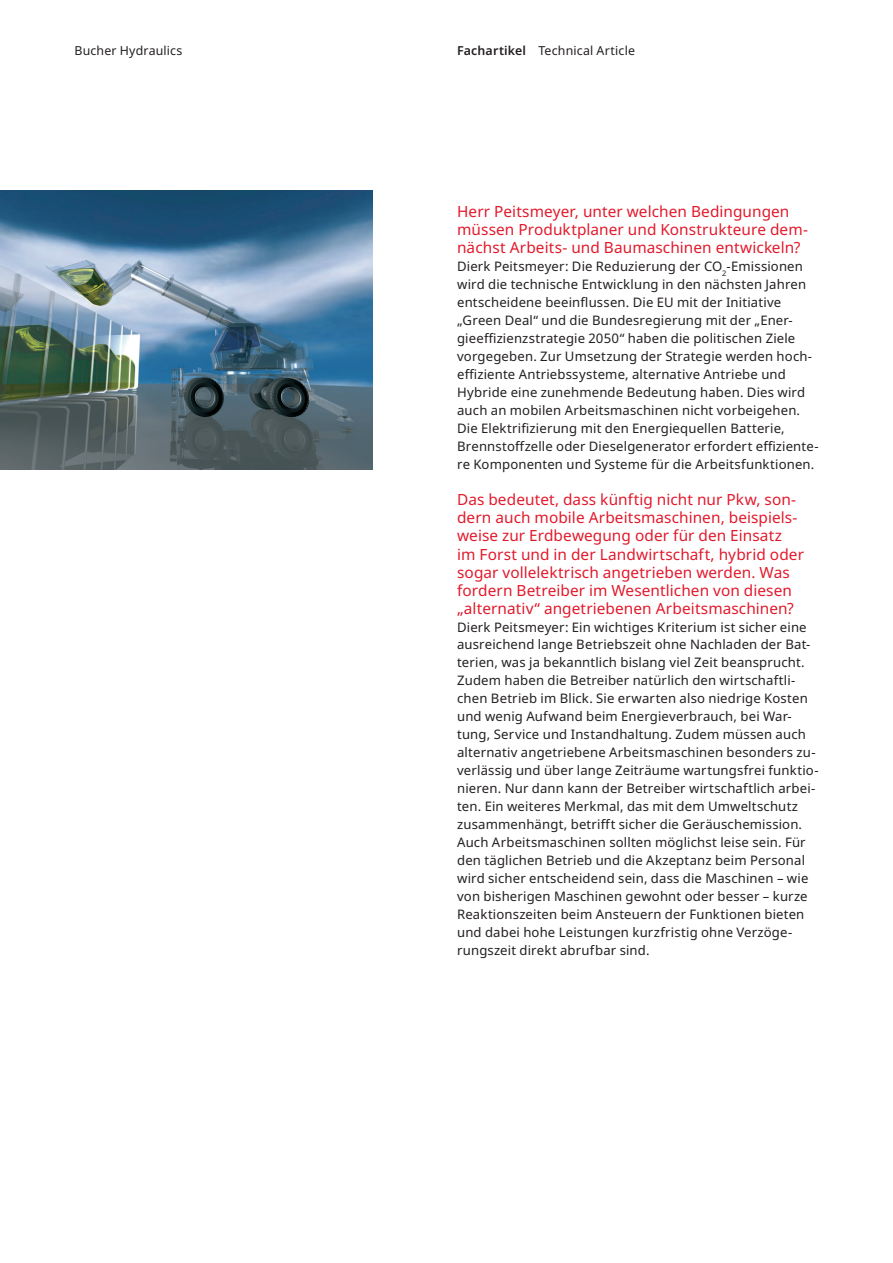
<style>
.page{position:relative;width:893px;height:1263px;background:#fff}
.page>*{position:absolute;margin:0;border:0;box-sizing:border-box;transform-origin:0 0}
.t1{font:15.3px/18px "Noto Sans";letter-spacing:.005em;color:#e2192b}
.t2{font:13.2px/18px "Noto Sans";letter-spacing:.01em;color:#231f20}
.t3{font:12.3px "Noto Sans";letter-spacing:.015em;color:#231f20}
.s1{font-weight:600}
</style>
<div class="page">
<img style="left:0;top:190px;width:372px;height:279px">
<p class="t3" style="left:74px;top:42px;width:110px">Bucher Hydraulics</p>
<p class="t3" style="left:457px;top:42px;width:179px"><span class="s1">Fachartikel</span> Technical Article</p>
<p class="t1" style="left:457px;top:203px;width:352px">Herr Peitsmeyer, unter welchen Bedingungen müssen Produktplaner und Konstrukteure dem&shy;nächst Arbeits- und Baumaschinen entwickeln?</p>
<p class="t2" style="left:457px;top:258px;width:363px">Dierk Peitsmeyer: Die Reduzierung der CO<sub>2</sub>-Emissionen wird die technische Entwicklung in den nächsten Jahren entscheidene beeinflussen. Die EU mit der Initiative „Green Deal“ und die Bundesregierung mit der „Ener&shy;gieeffizienzstrategie 2050“ haben die politischen Ziele vorgegeben. Zur Umsetzung der Strategie werden hoch&shy;effiziente Antriebssysteme, alternative Antriebe und Hybride eine zunehmende Bedeutung haben. Dies wird auch an mobilen Arbeitsmaschinen nicht vorbeigehen.<br>Die Elektrifizierung mit den Energiequellen Batterie, Brennstoffzelle oder Dieselgenerator erfordert effiziente&shy;re Komponenten und Systeme für die Arbeitsfunktionen.</p>
<p class="t1" style="left:457px;top:491px;width:348px">Das bedeutet, dass künftig nicht nur Pkw, son&shy;dern auch mobile Arbeitsmaschinen, beispiels&shy;weise zur Erdbewegung oder für den Einsatz im Forst und in der Landwirtschaft, hybrid oder sogar vollelektrisch angetrieben werden. Was fordern Betreiber im Wesentlichen von diesen „alternativ“ angetriebenen Arbeitsmaschinen?</p>
<p class="t2" style="left:457px;top:618px;width:363px">Dierk Peitsmeyer: Ein wichtiges Kriterium ist sicher eine ausreichend lange Betriebszeit ohne Nachladen der Bat&shy;terien, was ja bekanntlich bislang viel Zeit beansprucht.<br>Zudem haben die Betreiber natürlich den wirtschaftli&shy;chen Betrieb im Blick. Sie erwarten also niedrige Kosten und wenig Aufwand beim Energieverbrauch, bei War&shy;tung, Service und Instandhaltung. Zudem müssen auch alternativ angetriebene Arbeitsmaschinen besonders zu&shy;verlässig und über lange Zeiträume wartungsfrei funktio&shy;nieren. Nur dann kann der Betreiber wirtschaftlich arbei&shy;ten. Ein weiteres Merkmal, das mit dem Umweltschutz zusammenhängt, betrifft sicher die Geräuschemission.<br>Auch Arbeitsmaschinen sollten möglichst leise sein. Für den täglichen Betrieb und die Akzeptanz beim Personal wird sicher entscheidend sein, dass die Maschinen – wie von bisherigen Maschinen gewohnt oder besser – kurze Reaktionszeiten beim Ansteuern der Funktionen bieten und dabei hohe Leistungen kurzfristig ohne Verzöge&shy;rungszeit direkt abrufbar sind.</p>
</div>
